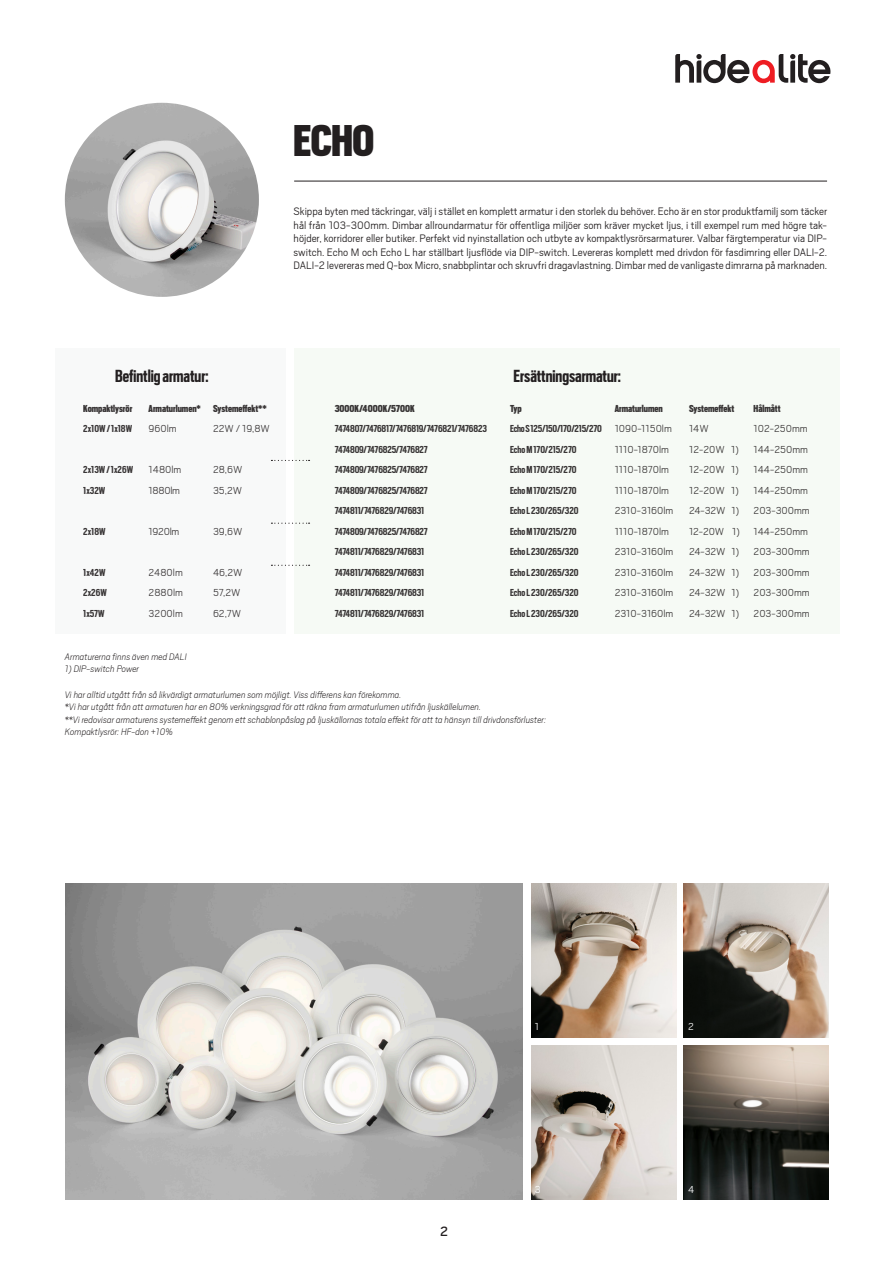
<style>
.page{position:relative;width:893px;height:1263px;background:#fff}
.page>*{position:absolute;margin:0;border:0;box-sizing:border-box;transform-origin:0 0}
.t1{font:900 49.5px "Scout Cond";color:#231f20}
.t2{font:700 19.5px "Scout Cond";color:#231f20}
.t3{font:15px "Scout";color:#231f20}
.USP-bullets{font:300 12px/13.5px "Scout";color:#231f20;text-align:justify}
.t4{font:700 11.25px "Scout Cond";letter-spacing:-.015em;color:#231f20}
.t5{font:300 11.25px "Scout";color:#231f20}
.t6{font:900 11.25px "Scout Cond";color:#231f20}
.t7{font:300 11.25px "Scout";color:#fff}
.t8{font:italic 200 10.5px/12.6px "Scout";color:#231f20}
.s1{font-family:"Scout";font-weight:300}
</style>
<div class="page">
<img style="left:531px;top:884px;width:145px;height:153px">
<img style="left:683px;top:884px;width:145px;height:153px">
<img style="left:531px;top:1046px;width:145px;height:153px">
<img style="left:683px;top:1046px;width:145px;height:153px">
<div style="left:55px;top:348px;width:231px;height:286px;background:#f2f3f4"></div>
<div style="left:295px;top:348px;width:545px;height:286px;background:#f3f9f2"></div>
<img style="left:66px;top:884px;width:456px;height:315px">
<hr style="left:294px;top:181px;width:533px;height:1px;background:#231f20">
<img style="left:65px;top:103px;width:194px;height:194px;border-radius:97px">
<svg style="left:675px;top:54px;width:155px;height:29px"></svg>
<svg style="left:271px;top:460px;width:39px;height:1px"></svg>
<svg style="left:271px;top:523px;width:39px;height:1px"></svg>
<svg style="left:271px;top:565px;width:39px;height:1px"></svg>
<p class="t1" style="left:294px;top:109px;width:82px">ECHO</p>
<p class="USP-bullets" style="left:294px;top:204px;width:535px">Skippa byten med täckringar, välj i stället en komplett armatur i den storlek du behöver. Echo är en stor produktfamilj som täcker hål från 103-300mm. Dimbar allroundarmatur för offentliga miljöer som kräver mycket ljus, i till exempel rum med högre tak&shy;höjder, korridorer eller butiker. Perfekt vid nyinstallation och utbyte av kompaktlysrörsarmaturer. Valbar färgtemperatur via DIP&shy;switch. Echo M och Echo L har ställbart ljusflöde via DIP-switch. Levereras komplett med drivdon för fasdimring eller DALI-2.<br>DALI-2 levereras med Q-box Micro, snabbplintar och skruvfri dragavlastning. Dimbar med de vanligaste dimrarna på marknaden.</p>
<p class="t2" style="left:115px;top:363px;width:95px">Befintlig armatur:</p>
<p class="t2" style="left:514px;top:363px;width:109px">Ersättningsarmatur:</p>
<p class="t6" style="left:83px;top:401px;width:50px">Kompaktlysrör</p>
<p class="t6" style="left:149px;top:401px;width:120px">Armaturlumen* Systemeffekt**</p>
<p class="t6" style="left:335px;top:401px;width:81px">3000K/4000K/5700K</p>
<p class="t6" style="left:510px;top:401px;width:13px">Typ</p>
<p class="t6" style="left:615px;top:401px;width:49px">Armaturlumen</p>
<p class="t6" style="left:689px;top:401px;width:47px">Systemeffekt</p>
<p class="t6" style="left:753px;top:401px;width:29px">Hålmått</p>
<p class="t4" style="left:83px;top:421px;width:50px">2x10W / 1x18W</p>
<p class="t5" style="left:149px;top:421px;width:30px">960lm</p>
<p class="t5" style="left:213px;top:421px;width:59px">22W / 19,8W</p>
<p class="t4" style="left:335px;top:421px;width:154px">7474807/7476817/7476819/7476821/7476823</p>
<p class="t4" style="left:510px;top:421px;width:163px">Echo S 125/150/170/215/270 <span class="s1">1090-1150lm</span></p>
<p class="t5" style="left:689px;top:421px;width:21px">14W</p>
<p class="t5" style="left:753px;top:421px;width:56px">102-250mm</p>
<p class="t4" style="left:335px;top:442px;width:95px">7474809/7476825/7476827</p>
<p class="t4" style="left:510px;top:442px;width:68px">Echo M 170/215/270</p>
<p class="t5" style="left:615px;top:442px;width:56px">1110-1870lm</p>
<p class="t5" style="left:689px;top:442px;width:51px">12-20W 1)</p>
<p class="t5" style="left:753px;top:442px;width:56px">144-250mm</p>
<p class="t4" style="left:83px;top:462px;width:51px">2x13W / 1x26W</p>
<p class="t5" style="left:149px;top:462px;width:34px">1480lm</p>
<p class="t5" style="left:213px;top:462px;width:31px">28,6W</p>
<p class="t4" style="left:335px;top:462px;width:95px">7474809/7476825/7476827</p>
<p class="t4" style="left:510px;top:462px;width:68px">Echo M 170/215/270</p>
<p class="t5" style="left:615px;top:462px;width:56px">1110-1870lm</p>
<p class="t5" style="left:689px;top:462px;width:51px">12-20W 1)</p>
<p class="t5" style="left:753px;top:462px;width:56px">144-250mm</p>
<p class="t4" style="left:83px;top:483px;width:24px">1x32W</p>
<p class="t5" style="left:149px;top:483px;width:33px">1880lm</p>
<p class="t5" style="left:213px;top:483px;width:31px">35,2W</p>
<p class="t4" style="left:335px;top:483px;width:95px">7474809/7476825/7476827</p>
<p class="t4" style="left:510px;top:483px;width:68px">Echo M 170/215/270</p>
<p class="t5" style="left:615px;top:483px;width:56px">1110-1870lm</p>
<p class="t5" style="left:689px;top:483px;width:51px">12-20W 1)</p>
<p class="t5" style="left:753px;top:483px;width:56px">144-250mm</p>
<p class="t4" style="left:335px;top:503px;width:91px">7474811/7476829/7476831</p>
<p class="t4" style="left:510px;top:503px;width:70px">Echo L 230/265/320</p>
<p class="t5" style="left:615px;top:503px;width:60px">2310-3160lm</p>
<p class="t5" style="left:689px;top:503px;width:52px">24-32W 1)</p>
<p class="t5" style="left:753px;top:503px;width:58px">203-300mm</p>
<p class="t4" style="left:83px;top:524px;width:24px">2x18W</p>
<p class="t5" style="left:149px;top:524px;width:32px">1920lm</p>
<p class="t5" style="left:213px;top:524px;width:31px">39,6W</p>
<p class="t4" style="left:335px;top:524px;width:95px">7474809/7476825/7476827</p>
<p class="t4" style="left:510px;top:524px;width:68px">Echo M 170/215/270</p>
<p class="t5" style="left:615px;top:524px;width:56px">1110-1870lm</p>
<p class="t5" style="left:689px;top:524px;width:120px">12-20W 1) 144-250mm</p>
<p class="t4" style="left:335px;top:544px;width:91px">7474811/7476829/7476831</p>
<p class="t4" style="left:510px;top:544px;width:70px">Echo L 230/265/320</p>
<p class="t5" style="left:615px;top:544px;width:60px">2310-3160lm</p>
<p class="t5" style="left:689px;top:544px;width:52px">24-32W 1)</p>
<p class="t5" style="left:753px;top:544px;width:58px">203-300mm</p>
<p class="t4" style="left:83px;top:565px;width:24px">1x42W</p>
<p class="t5" style="left:149px;top:565px;width:36px">2480lm</p>
<p class="t5" style="left:213px;top:565px;width:31px">46,2W</p>
<p class="t4" style="left:335px;top:565px;width:91px">7474811/7476829/7476831</p>
<p class="t4" style="left:510px;top:565px;width:70px">Echo L 230/265/320</p>
<p class="t5" style="left:615px;top:565px;width:60px">2310-3160lm</p>
<p class="t5" style="left:689px;top:565px;width:52px">24-32W 1)</p>
<p class="t5" style="left:753px;top:565px;width:58px">203-300mm</p>
<p class="t4" style="left:83px;top:585px;width:25px">2x26W</p>
<p class="t5" style="left:149px;top:585px;width:36px">2880lm</p>
<p class="t5" style="left:213px;top:585px;width:29px">57,2W</p>
<p class="t4" style="left:335px;top:585px;width:91px">7474811/7476829/7476831</p>
<p class="t4" style="left:510px;top:585px;width:70px">Echo L 230/265/320</p>
<p class="t5" style="left:615px;top:585px;width:60px">2310-3160lm</p>
<p class="t5" style="left:689px;top:585px;width:52px">24-32W 1)</p>
<p class="t5" style="left:753px;top:585px;width:58px">203-300mm</p>
<p class="t4" style="left:83px;top:606px;width:23px">1x57W</p>
<p class="t5" style="left:149px;top:606px;width:36px">3200lm</p>
<p class="t5" style="left:213px;top:606px;width:30px">62,7W</p>
<p class="t4" style="left:335px;top:606px;width:91px">7474811/7476829/7476831</p>
<p class="t4" style="left:510px;top:606px;width:70px">Echo L 230/265/320</p>
<p class="t5" style="left:615px;top:606px;width:60px">2310-3160lm</p>
<p class="t5" style="left:689px;top:606px;width:52px">24-32W 1)</p>
<p class="t5" style="left:753px;top:606px;width:58px">203-300mm</p>
<p class="t8" style="left:65px;top:650px;width:124px">Armaturerna finns även med DALI</p>
<p class="t8" style="left:65px;top:662px;width:76px">1) DIP-switch Power</p>
<p class="t8" style="left:65px;top:688px;width:338px">Vi har alltid utgått från så likvärdigt armaturlumen som möjligt. Viss differens kan förekomma.</p>
<p class="t8" style="left:65px;top:700px;width:418px">*Vi har utgått från att armaturen har en 80% verkningsgrad för att räkna fram armaturlumen utifrån ljuskällelumen.</p>
<p class="t8" style="left:65px;top:713px;width:483px">**Vi redovisar armaturens systemeffekt genom ett schablonpåslag på ljuskällornas totala effekt för att ta hänsyn till drivdonsförluster:<br>Kompaktlysrör: HF-don +10%</p>
<p class="t7" style="left:535px;top:1020px;width:6px">1</p>
<p class="t3" style="left:440px;top:1221px;width:10px">2</p>
<p class="t7" style="left:535px;top:1182px;width:7px">3</p>
<p class="t7" style="left:688px;top:1020px;width:7px">2</p>
<p class="t7" style="left:688px;top:1182px;width:8px">4</p>
</div>
